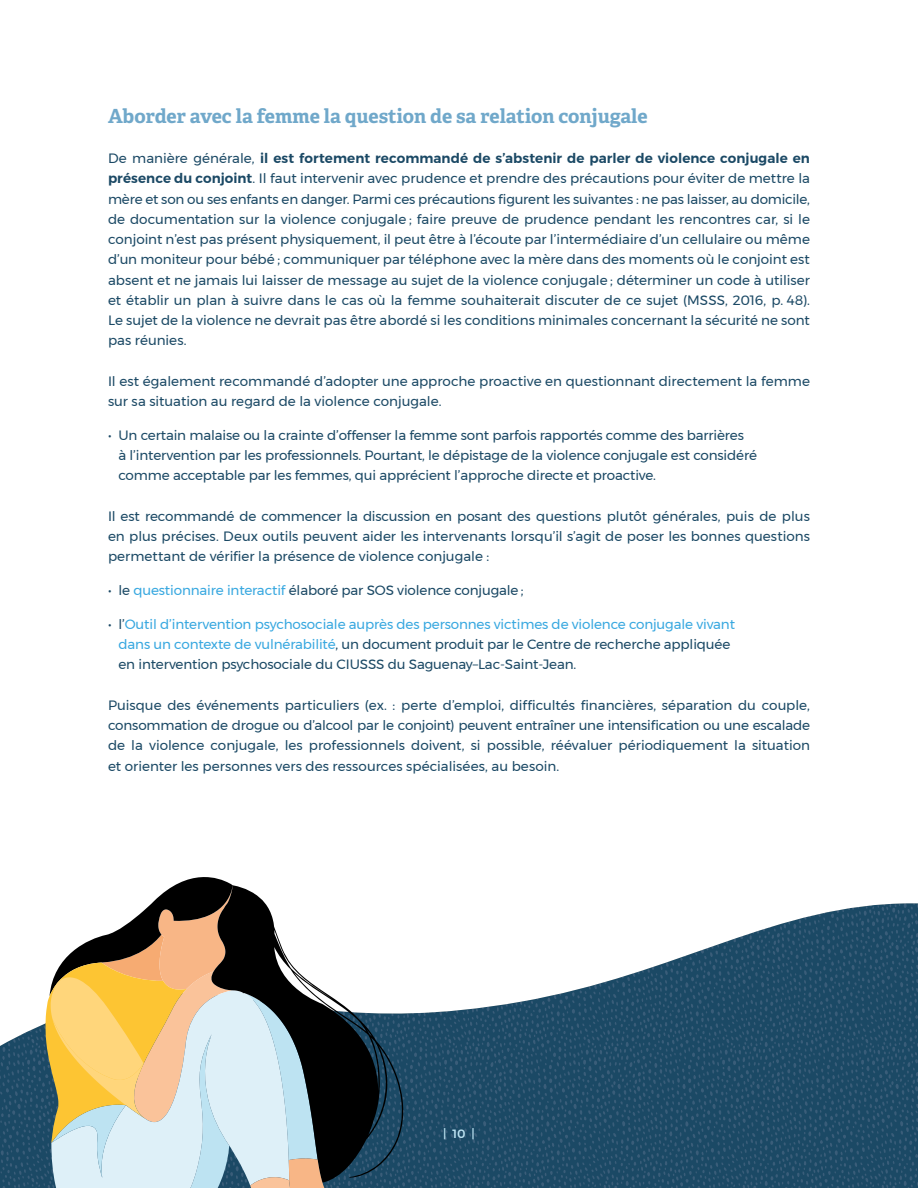
<style>
.page{position:relative;width:918px;height:1188px;background:#fff}
.page>*{position:absolute;margin:0;border:0;box-sizing:border-box;transform-origin:0 0}
.t1{font:700 19.5px "Adelle";letter-spacing:-.005em;color:#70a8ca}
.t2{font:13.5px/20.2px "Montserrat";letter-spacing:-.01em;color:#1b4965;text-align:justify}
.t3{font:500 12px "Montserrat";color:#bde3f2}
.s1{font-weight:600}
.s2{color:#38a8e0}
</style>
<div class="page">
<svg style="left:0;top:1046px;width:918px;height:142px;background:#1f4c68"></svg>
<svg style="left:0;top:903px;width:918px;height:143px"></svg>
<svg style="left:175px;top:877px;width:229px;height:306px"></svg>
<svg style="left:243px;top:993px;width:128px;height:195px;background:#6d777b"></svg>
<svg style="left:45px;top:885px;width:188px;height:303px;background:#cebf9c"></svg>
<h1 class="t1" style="left:108px;top:103px;width:541px">Aborder avec la femme la question de sa relation conjugale</h1>
<p class="t2" style="left:108px;top:148px;width:704px">De manière générale, <span class="s1">il est fortement recommandé de s’abstenir de parler de violence conjugale en présence du conjoint</span>. Il faut intervenir avec prudence et prendre des précautions pour éviter de mettre la mère et son ou ses enfants en danger. Parmi ces précautions figurent les suivantes : ne pas laisser, au domicile, de documentation sur la violence conjugale ; faire preuve de prudence pendant les rencontres car, si le conjoint n’est pas présent physiquement, il peut être à l’écoute par l’intermédiaire d’un cellulaire ou même d’un moniteur pour bébé ; communiquer par téléphone avec la mère dans des moments où le conjoint est absent et ne jamais lui laisser de message au sujet de la violence conjugale ; déterminer un code à utiliser et établir un plan à suivre dans le cas où la femme souhaiterait discuter de ce sujet (MSSS, 2016, p. 48).<br>Le sujet de la violence ne devrait pas être abordé si les conditions minimales concernant la sécurité ne sont pas réunies.</p>
<p class="t2" style="left:108px;top:371px;width:703px">Il est également recommandé d’adopter une approche proactive en questionnant directement la femme sur sa situation au regard de la violence conjugale.</p>
<p class="t2" style="left:119px;top:425px;width:640px;text-align:left;text-indent:-11px">• Un certain malaise ou la crainte d’offenser la femme sont parfois rapportés comme des barrières<br>à l’intervention par les professionnels. Pourtant, le dépistage de la violence conjugale est considéré comme acceptable par les femmes, qui apprécient l’approche directe et proactive.</p>
<p class="t2" style="left:108px;top:506px;width:703px">Il est recommandé de commencer la discussion en posant des questions plutôt générales, puis de plus en plus précises. Deux outils peuvent aider les intervenants lorsqu’il s’agit de poser les bonnes questions permettant de vérifier la présence de violence conjugale :</p>
<p class="t2" style="left:108px;top:580px;width:417px">• le <span class="s2">questionnaire interactif</span> élaboré par SOS violence conjugale ;</p>
<p class="t2" style="left:119px;top:614px;width:618px;text-align:left;text-indent:-11px">• l’<span class="s2">Outil d’intervention psychosociale auprès des personnes victimes de violence conjugale vivant dans un contexte de vulnérabilité</span>, un document produit par le Centre de recherche appliquée en intervention psychosociale du CIUSSS du Saguenay–Lac-Saint-Jean.</p>
<p class="t2" style="left:108px;top:695px;width:704px">Puisque des événements particuliers (ex. : perte d’emploi, difficultés financières, séparation du couple, consommation de drogue ou d’alcool par le conjoint) peuvent entraîner une intensification ou une escalade de la violence conjugale, les professionnels doivent, si possible, réévaluer périodiquement la situation et orienter les personnes vers des ressources spécialisées, au besoin.</p>
<p class="t3" style="left:443px;top:1124px;width:33px">| 10 |</p>
</div>
